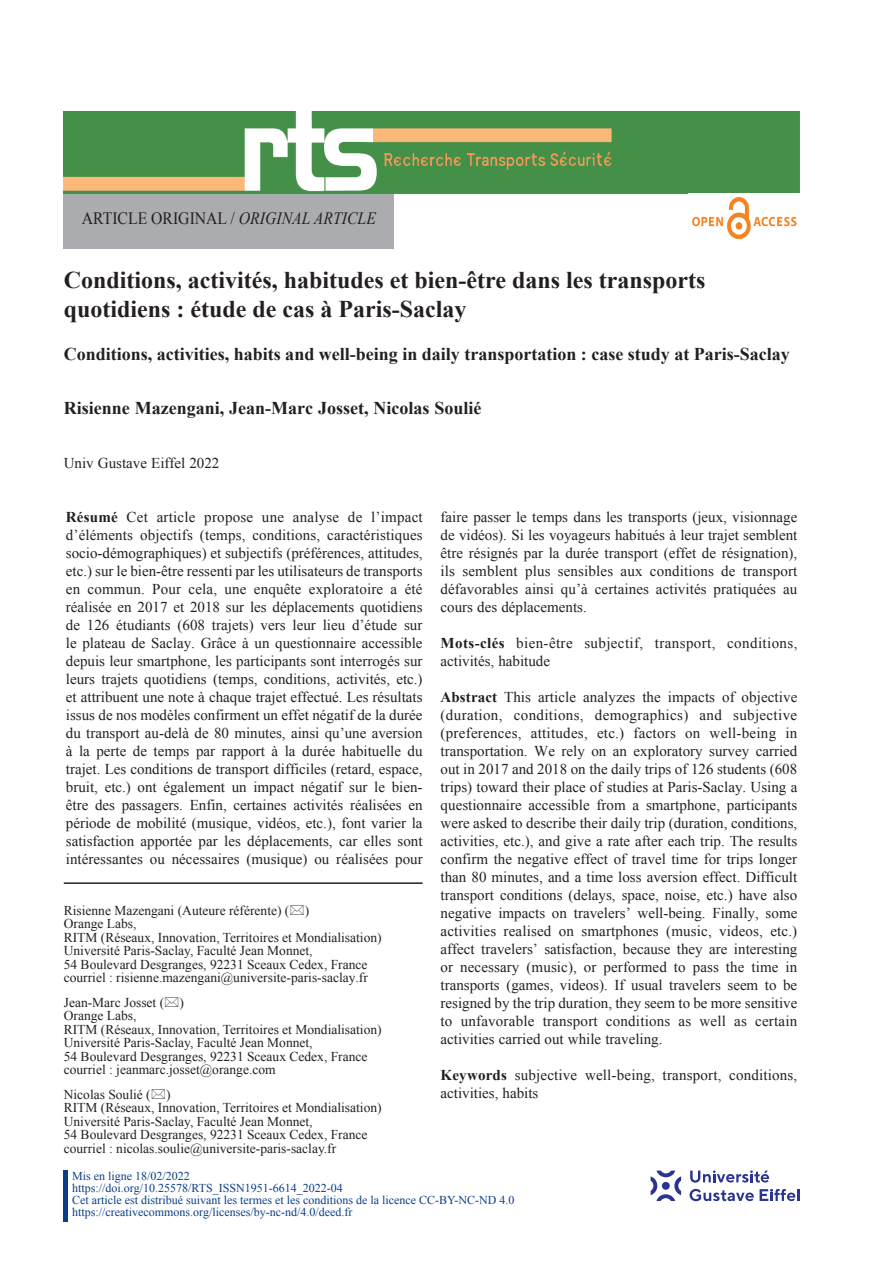
<style>
.page{position:relative;width:893px;height:1263px;background:#fff}
.page>*{position:absolute;margin:0;border:0;box-sizing:border-box;transform-origin:0 0}
.t1{font:700 24px/28.8px "Times New Roman";color:#231f20}
.t2{font:700 18px "Times New Roman";color:#231f20}
.t3{font:17.25px "Times New Roman";color:#231f20;scale:.91 1}
.t4{font:15px/18px "Times New Roman";letter-spacing:.005em;color:#231f20;text-align:justify}
.t5{font:15px/18px "Times New Roman";letter-spacing:.025em;color:#231f20}
.t6{font:13.5px/13.5px "Times New Roman";color:#231f20}
.t7{font:12px/12px "Times New Roman";color:#0a3f87}
.s1{font-style:italic}
.s2{font-weight:700}
</style>
<div class="page">
<svg style="left:651px;top:1170px;width:30px;height:31px"></svg>
<div style="left:662px;top:1182px;width:8px;height:8px;background:#2b3493;border-radius:50%"></div>
<svg style="left:690px;top:1170px;width:79px;height:13px"></svg>
<svg style="left:689px;top:1189px;width:65px;height:12px"></svg>
<svg style="left:760px;top:1189px;width:39px;height:12px"></svg>
<hr style="left:64px;top:1170px;width:4px;height:51px;background:#083e89">
<div style="left:64px;top:192px;width:330px;height:57px;background:#aaacaf"></div>
<img style="left:64px;top:111px;width:735px;height:82px">
<img style="left:692px;top:197px;width:105px;height:42px">
<hr style="left:64px;top:882px;width:359px;height:2px;background:#231f20">
<p class="t3" style="left:82px;top:206px;width:325px">ARTICLE ORIGINAL / <span class="s1">ORIGINAL ARTICLE</span></p>
<h1 class="t1" style="left:64px;top:265px;width:643px">Conditions, activités, habitudes et bien-être dans les transports quotidiens : étude de cas à Paris-Saclay</h1>
<p class="t2" style="left:64px;top:342px;width:728px">Conditions, activities, habits and well-being in daily transportation : case study at Paris-Saclay</p>
<p class="t2" style="left:64px;top:396px;width:419px">Risienne Mazengani, Jean-Marc Josset, Nicolas Soulié</p>
<p class="t4" style="left:64px;top:454px;width:157px">Univ Gustave Eiffel 2022</p>
<p class="t4" style="left:66px;top:508px;width:358px"><span class="s2">Résumé</span> Cet article propose une analyse de l’impact d’éléments objectifs (temps, conditions, caractéristiques socio-démographiques) et subjectifs (préférences, attitudes, etc.) sur le bien-être ressenti par les utilisateurs de transports en commun. Pour cela, une enquête exploratoire a été réalisée en 2017 et 2018 sur les déplacements quotidiens de 126 étudiants (608 trajets) vers leur lieu d’étude sur le plateau de Saclay. Grâce à un questionnaire accessible depuis leur smartphone, les participants sont interrogés sur leurs trajets quotidiens (temps, conditions, activités, etc.) et attribuent une note à chaque trajet effectué. Les résultats issus de nos modèles confirment un effet négatif de la durée du transport au-delà de 80 minutes, ainsi qu’une aversion à la perte de temps par rapport à la durée habituelle du trajet. Les conditions de transport difficiles (retard, espace, bruit, etc.) ont également un impact négatif sur le bien&shy;être des passagers. Enfin, certaines activités réalisées en période de mobilité (musique, vidéos, etc.), font varier la satisfaction apportée par les déplacements, car elles sont intéressantes ou nécessaires (musique) ou réalisées pour</p>
<p class="t4" style="left:441px;top:508px;width:358px">faire passer le temps dans les transports (jeux, visionnage de vidéos). Si les voyageurs habitués à leur trajet semblent être résignés par la durée transport (effet de résignation), ils semblent plus sensibles aux conditions de transport défavorables ainsi qu’à certaines activités pratiquées au cours des déplacements.</p>
<p class="t5" style="left:441px;top:634px;width:358px"><span class="s2">Mots-clés</span> bien-être subjectif, transport, conditions, activités, habitude</p>
<p class="t4" style="left:441px;top:688px;width:358px"><span class="s2">Abstract</span> This article analyzes the impacts of objective (duration, conditions, demographics) and subjective (preferences, attitudes, etc.) factors on well-being in transportation. We rely on an exploratory survey carried out in 2017 and 2018 on the daily trips of 126 students (608 trips) toward their place of studies at Paris-Saclay. Using a questionnaire accessible from a smartphone, participants were asked to describe their daily trip (duration, conditions, activities, etc.), and give a rate after each trip. The results confirm the negative effect of travel time for trips longer than 80 minutes, and a time loss aversion effect. Difficult transport conditions (delays, space, noise, etc.) have also negative impacts on travelers’ well-being. Finally, some activities realised on smartphones (music, videos, etc.) affect travelers’ satisfaction, because they are interesting or necessary (music), or performed to pass the time in transports (games, videos). If usual travelers seem to be resigned by the trip duration, they seem to be more sensitive to unfavorable transport conditions as well as certain activities carried out while traveling.</p>
<p class="t4" style="left:441px;top:1066px;width:358px"><span class="s2">Keywords</span> subjective well-being, transport, conditions, activities, habits</p>
<p class="t6" style="left:64px;top:903px;width:319px">Risienne Mazengani (Auteure référente) ( )<br>Orange Labs,<br>RITM (Réseaux, Innovation, Territoires et Mondialisation)<br>Université Paris-Saclay, Faculté Jean Monnet,<br>54 Boulevard Desgranges, 92231 Sceaux Cedex, France courriel : risienne.mazengani@universite-paris-saclay.fr</p>
<p class="t6" style="left:64px;top:995px;width:319px">Jean-Marc Josset ( )<br>Orange Labs,<br>RITM (Réseaux, Innovation, Territoires et Mondialisation)<br>Université Paris-Saclay, Faculté Jean Monnet,<br>54 Boulevard Desgranges, 92231 Sceaux Cedex, France courriel : jeanmarc.josset@orange.com</p>
<p class="t6" style="left:64px;top:1087px;width:319px">Nicolas Soulié ( )<br>RITM (Réseaux, Innovation, Territoires et Mondialisation)<br>Université Paris-Saclay, Faculté Jean Monnet,<br>54 Boulevard Desgranges, 92231 Sceaux Cedex, France courriel : nicolas.soulie@universite-paris-saclay.fr</p>
<p class="t7" style="left:72px;top:1170px;width:444px">Mis en ligne 18/02/2022<br>https://doi.org/10.25578/RTS_ISSN1951-6614_2022-04<br>Cet article est distribué suivant les termes et les conditions de la licence CC-BY-NC-ND 4.0 https://creativecommons.org/licenses/by-nc-nd/4.0/deed.fr</p>
</div>
